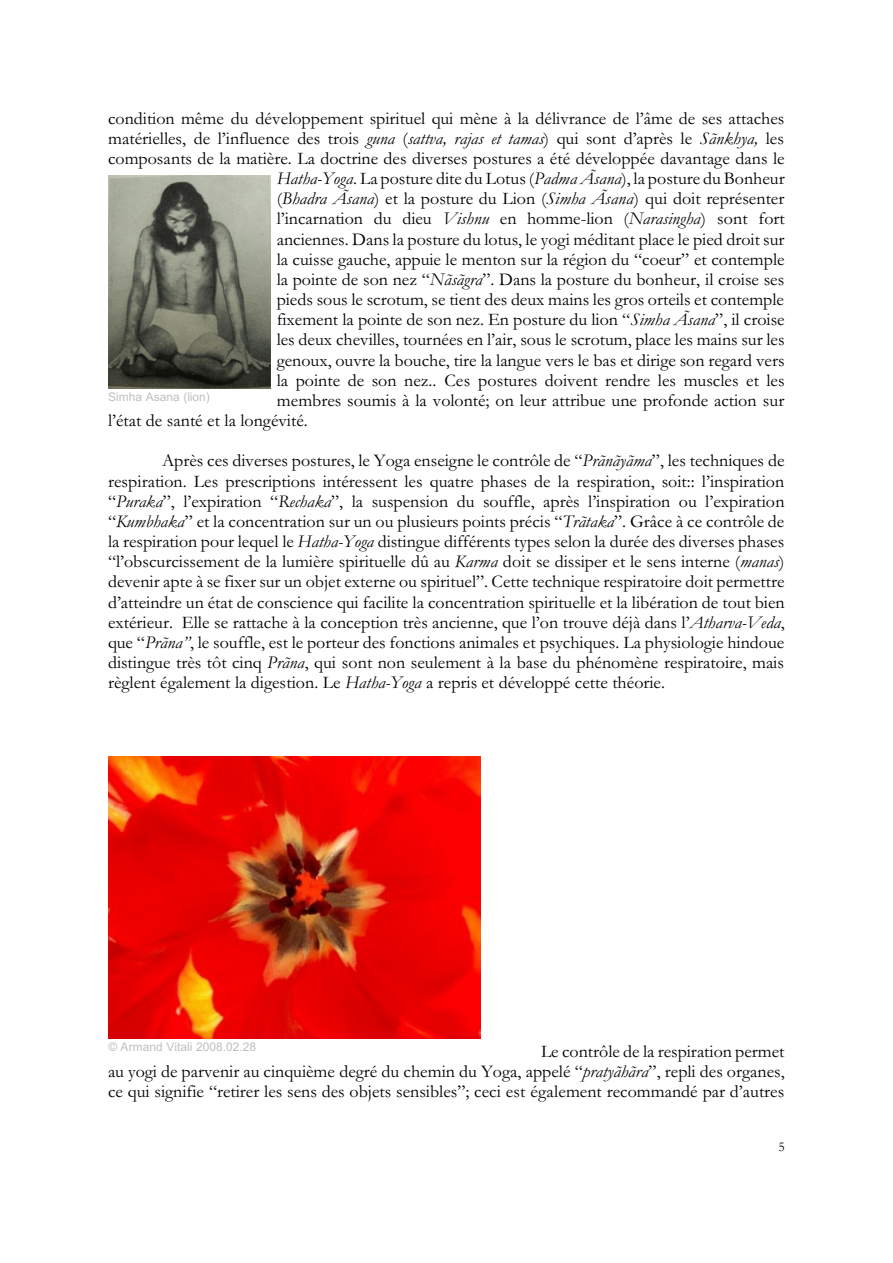
<style>
.page{position:relative;width:893px;height:1263px;background:#fff}
.page>*{position:absolute;margin:0;border:0;box-sizing:border-box;transform-origin:0 0}
.t1{font:18px/20.1px "Garamond";color:#000;text-align:justify}
.t2{font:13.5px "Garamond";color:#000}
.t3{font:12px "Arial";color:#bfbfbf}
.s1{font-style:italic}
</style>
<div class="page">
<img style="left:108px;top:175px;width:162px;height:213px">
<img style="left:108px;top:756px;width:373px;height:282px">
<p class="t1" style="left:108px;top:110px;width:678px">condition même du développement spirituel qui mène à la délivrance de l’âme de ses attaches</p>
<p class="t1" style="left:108px;top:130px;width:678px">matérielles, de l’influence des trois <span class="s1">guna</span> (<span class="s1">sattva, rajas et tamas</span>) qui sont d’après le <span class="s1">Sãnkhya,</span> les</p>
<p class="t1" style="left:108px;top:150px;width:678px">composants de la matière. La doctrine des diverses postures a été développée davantage dans le</p>
<p class="t1" style="left:277px;top:170px;width:510px"><span class="s1">Hatha-Yoga</span>. La posture dite du Lotus (<span class="s1">Padma Ãsana</span>), la posture du Bonheur</p>
<p class="t1" style="left:277px;top:191px;width:509px">(<span class="s1">Bhadra Ãsana</span>) et la posture du Lion (<span class="s1">Simha Ãsana</span>) qui doit représenter</p>
<p class="t1" style="left:277px;top:211px;width:510px">l’incarnation du dieu <span class="s1">Vishnu</span> en homme-lion (<span class="s1">Narasingha</span>) sont fort</p>
<p class="t1" style="left:277px;top:231px;width:509px">anciennes. Dans la posture du lotus, le yogi méditant place le pied droit sur</p>
<p class="t1" style="left:277px;top:251px;width:509px">la cuisse gauche, appuie le menton sur la région du “coeur” et contemple</p>
<p class="t1" style="left:277px;top:271px;width:509px">la pointe de son nez “<span class="s1">Nãsãgra</span>”. Dans la posture du bonheur, il croise ses</p>
<p class="t1" style="left:277px;top:291px;width:509px">pieds sous le scrotum, se tient des deux mains les gros orteils et contemple</p>
<p class="t1" style="left:277px;top:312px;width:509px">fixement la pointe de son nez. En posture du lion “<span class="s1">Simha Ãsana</span>”, il croise</p>
<p class="t1" style="left:277px;top:332px;width:509px">les deux chevilles, tournées en l’air, sous le scrotum, place les mains sur les</p>
<p class="t1" style="left:277px;top:352px;width:509px">genoux, ouvre la bouche, tire la langue vers le bas et dirige son regard vers</p>
<p class="t1" style="left:277px;top:372px;width:509px">la pointe de son nez.. Ces postures doivent rendre les muscles et les</p>
<p class="t1" style="left:277px;top:392px;width:509px">membres soumis à la volonté; on leur attribue une profonde action sur</p>
<p class="t1" style="left:108px;top:412px;width:201px">l’état de santé et la longévité.</p>
<p class="t1" style="left:108px;top:453px;width:678px;text-indent:54px">Après ces diverses postures, le Yoga enseigne le contrôle de “<span class="s1">Prãnãyãma</span>”, les techniques de respiration. Les prescriptions intéressent les quatre phases de la respiration, soit:: l’inspiration “<span class="s1">Puraka</span>”, l’expiration “<span class="s1">Rechaka</span>”, la suspension du souffle, après l’inspiration ou l’expiration “<span class="s1">Kumbhaka</span>” et la concentration sur un ou plusieurs points précis “<span class="s1">Trãtaka</span>”. Grâce à ce contrôle de la respiration pour lequel le <span class="s1">Hatha-Yoga</span> distingue différents types selon la durée des diverses phases “l’obscurcissement de la lumière spirituelle dû au <span class="s1">Karma</span> doit se dissiper et le sens interne (<span class="s1">manas</span>) devenir apte à se fixer sur un objet externe ou spirituel”. Cette technique respiratoire doit permettre d’atteindre un état de conscience qui facilite la concentration spirituelle et la libération de tout bien extérieur. Elle se rattache à la conception très ancienne, que l’on trouve déjà dans l’<span class="s1">Atharva-Veda</span>, que “<span class="s1">Prãna”</span>, le souffle, est le porteur des fonctions animales et psychiques. La physiologie hindoue distingue très tôt cinq <span class="s1">Prãna</span>, qui sont non seulement à la base du phénomène respiratoire, mais règlent également la digestion. Le <span class="s1">Hatha-Yoga</span> a repris et développé cette théorie.</p>
<p class="t3" style="left:108px;top:392px;width:103px">Simha Asana (lion)</p>
<p class="t3" style="left:108px;top:1042px;width:149px">© Armand Vitali 2008.02.28</p>
<p class="t1" style="left:108px;top:1043px;width:678px;text-indent:433px">Le contrôle de la respiration permet au yogi de parvenir au cinquième degré du chemin du Yoga, appelé “<span class="s1">pratyãhãra</span>”, repli des organes, ce qui signifie “retirer les sens des objets sensibles”; ceci est également recommandé par d’autres</p>
<p class="t2" style="left:778px;top:1142px;width:8px">5</p>
</div>
